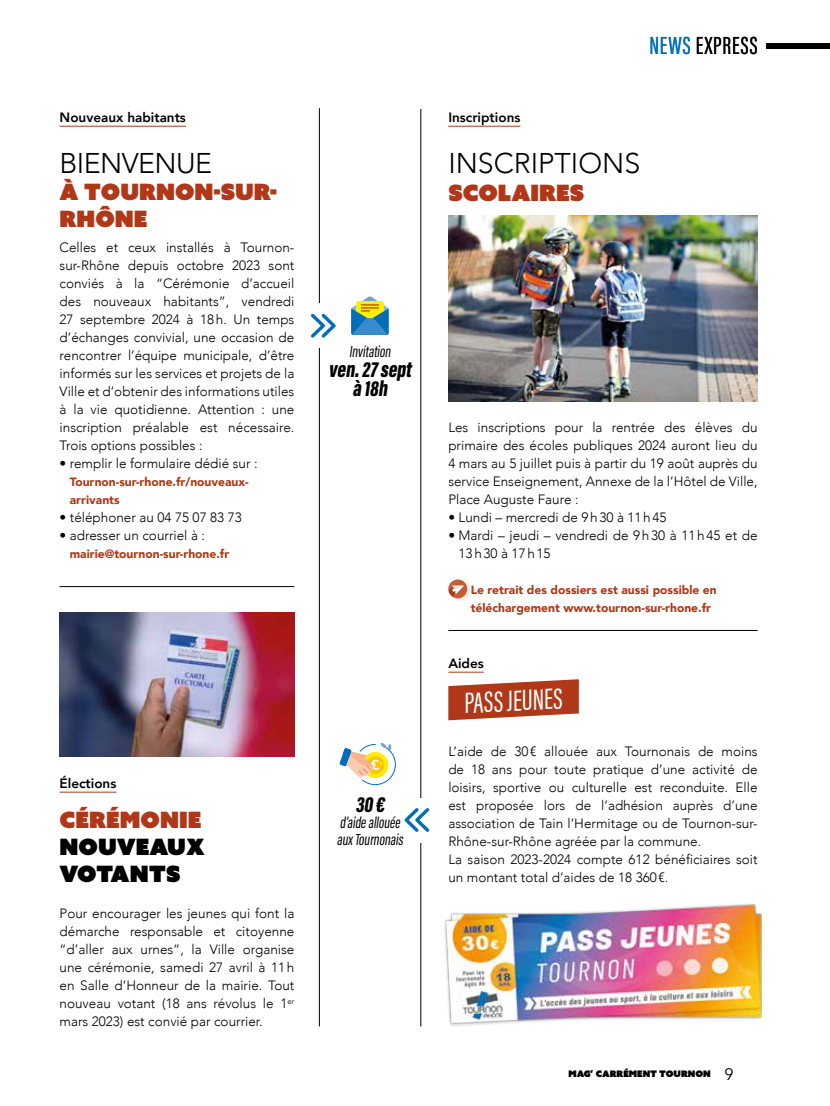
<style>
.page{position:relative;width:830px;height:1106px;background:#fff}
.page>*{position:absolute;margin:0;border:0;box-sizing:border-box;transform-origin:0 0}
.t1{font:30px "Acumin Pro Extra Cond";color:#fff}
.t2{font:300 28.5px "Avenir";color:#000}
.t3{font:300 28.5px "Avenir";letter-spacing:-.02em;color:#000}
.t4{font:25.5px "Acumin Pro Extra Cond";letter-spacing:.04em;color:#000}
.t5{font:22.5px/27px "Azo Sans Uber";color:#b03818}
.t6{font:900 22.5px/19.5px "Acumin Pro Extra Cond";color:#000;text-align:center}
.t7{font:22.5px/27px "Azo Sans Uber";color:#000}
.t8{font:16.5px/16.5px "Acumin Pro Extra Cond";color:#000}
.t9{font:300 13.5px/18px "Avenir";color:#000;text-align:justify}
.t10{font:800 13.5px "Avenir";color:#000}
.t11{font:900 12px/18px "Avenir";color:#b03818}
.t12{font:9px "Azo Sans Uber";color:#000}
.s1{color:#006eb8}
.s2{font-family:"Avenir";font-size:16.5px}
</style>
<div class="page">
<hr style="left:420px;top:109px;width:1px;height:917px;background:#000">
<hr style="left:319px;top:108px;width:1px;height:918px;background:#000">
<div style="left:766px;top:43px;width:63px;height:6px;background:#000"></div>
<div style="left:446px;top:576px;width:27px;height:27px;background:#000;opacity:.15"></div>
<svg style="left:448px;top:579px;width:19px;height:19px"></svg>
<hr style="left:60px;top:126px;width:126px;height:1px;background:#b03818">
<hr style="left:448px;top:126px;width:72px;height:1px;background:#b03818">
<hr style="left:60px;top:792px;width:56px;height:1px;background:#b03818">
<hr style="left:60px;top:586px;width:234px;height:1px;background:#000">
<hr style="left:448px;top:630px;width:309px;height:1px;background:#000">
<hr style="left:448px;top:672px;width:35px;height:1px;background:#b03818">
<svg style="left:448px;top:679px;width:130px;height:41px;background:#bd593e"></svg>
<div style="left:303px;top:303px;width:33px;height:45px;background:#fff"></div>
<svg style="left:311px;top:314px;width:24px;height:24px"></svg>
<div style="left:404px;top:798px;width:33px;height:44px;background:#fff"></div>
<svg style="left:404px;top:808px;width:25px;height:24px"></svg>
<svg style="left:351px;top:296px;width:37px;height:39px"></svg>
<img style="left:60px;top:612px;width:234px;height:144px">
<img style="left:444px;top:904px;width:317px;height:122px">
<img style="left:448px;top:216px;width:309px;height:186px">
<svg style="left:339px;top:743px;width:56px;height:42px"></svg>
<p class="t10" style="left:60px;top:106px;width:128px">Nouveaux habitants</p>
<p class="t10" style="left:448px;top:106px;width:74px">Inscriptions</p>
<h3 class="t4" style="left:649px;top:30px;width:110px"><span class="s1">NEWS</span> EXPRESS</h3>
<h2 class="t3" style="left:60px;top:146px;width:154px">BIENVENUE</h2>
<h3 class="t5" style="left:60px;top:178px;width:219px">À TOURNON-SUR-<br>RHÔNE</h3>
<p class="t9" style="left:60px;top:238px;width:236px">Celles et ceux installés à Tournon&shy;sur-Rhône depuis octobre 2023 sont conviés à la “Cérémonie d’accueil des nouveaux habitants”, vendredi 27 septembre 2024 à 18h. Un temps d’échanges convivial, une occasion de rencontrer l’équipe municipale, d’être informés sur les services et projets de la Ville et d’obtenir des informations utiles à la vie quotidienne. Attention : une inscription préalable est nécessaire.<br>Trois options possibles :</p>
<p class="t9" style="left:60px;top:454px;width:199px">• remplir le formulaire dédié sur :</p>
<p class="t11" style="left:70px;top:473px;width:180px">Tournon-sur-rhone.fr/nouveaux&shy;arrivants</p>
<p class="t9" style="left:60px;top:508px;width:184px">• téléphoner au 04 75 07 83 73</p>
<p class="t9" style="left:60px;top:526px;width:147px">• adresser un courriel à :</p>
<p class="t11" style="left:70px;top:545px;width:161px">mairie@tournon-sur-rhone.fr</p>
<p class="t8" style="left:349px;top:343px;width:46px">Invitation</p>
<h3 class="t6" style="left:328px;top:359px;width:88px">ven.27 sept à 18h</h3>
<p class="t10" style="left:60px;top:772px;width:58px">Élections</p>
<h3 class="t5" style="left:60px;top:806px;width:143px">CÉRÉMONIE</h3>
<h3 class="t7" style="left:60px;top:833px;width:146px">NOUVEAUX<br>VOTANTS</h3>
<p class="t9" style="left:60px;top:904px;width:236px">Pour encourager les jeunes qui font la démarche responsable et citoyenne “d’aller aux urnes”, la Ville organise une cérémonie, samedi 27 avril à 11h en Salle d’Honneur de la mairie. Tout nouveau votant (18 ans révolus le 1<sup>er </sup>mars 2023) est convié par courrier.</p>
<h3 class="t6" style="left:355px;top:794px;width:34px">30€</h3>
<p class="t8" style="left:337px;top:814px;width:70px">d’aideallouée auxTournonais</p>
<h2 class="t2" style="left:448px;top:146px;width:193px">INSCRIPTIONS</h2>
<h3 class="t5" style="left:448px;top:179px;width:137px">SCOLAIRES</h3>
<p class="t9" style="left:448px;top:418px;width:311px">Les inscriptions pour la rentrée des élèves du primaire des écoles publiques 2024 auront lieu du 4 mars au 5 juillet puis à partir du 19 août auprès du service Enseignement, Annexe de la l’Hôtel de Ville, Place Auguste Faure :</p>
<p class="t9" style="left:448px;top:508px;width:220px">• Lundi – mercredi de 9h30 à 11h45</p>
<p class="t9" style="left:458px;top:526px;width:300px;text-indent:-10px">• Mardi – jeudi – vendredi de 9h30 à 11h45 et de<br>13h30 à 17h15</p>
<p class="t11" style="left:470px;top:581px;width:247px">Le retrait des dossiers est aussi possible en téléchargement www.tournon-sur-rhone.fr</p>
<p class="t10" style="left:448px;top:652px;width:37px">Aides</p>
<h1 class="t1" style="left:462px;top:685px;width:100px;rotate:-3deg">PASS JEUNES</h1>
<p class="t9" style="left:448px;top:742px;width:310px;text-align:left">L’aide de 30€ allouée aux Tournonais de moins de 18 ans pour toute pratique d’une activité de loisirs, sportive ou culturelle est reconduite. Elle est proposée lors de l’adhésion auprès d’une association de Tain l’Hermitage ou de Tournon-sur-Rhône-sur-Rhône agréée par la commune.<br>La saison 2023-2024 compte 612 bénéficiaires soit un montant total d’aides de 18 360€.</p>
<p class="t12" style="left:568px;top:1067px;width:167px">MAG’ CARRÉMENT TOURNON <span class="s2">9</span></p>
</div>
